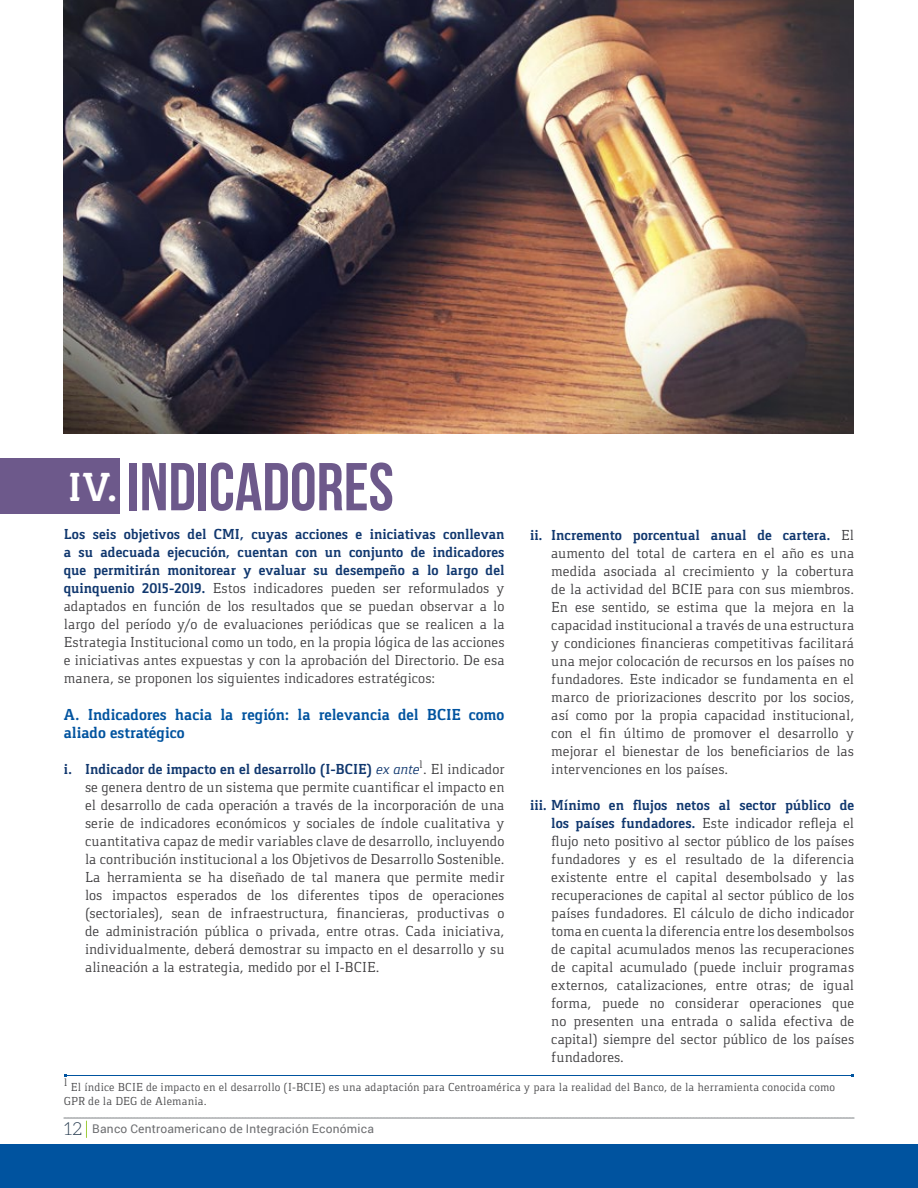
<style>
.page{position:relative;width:918px;height:1188px;background:#fff}
.page>*{position:absolute;margin:0;border:0;box-sizing:border-box;transform-origin:0 0}
.t1{font:67.5px "Bebas Neue";color:#6d598b}
.t2{font:700 16.5px/18px "Gaspar";letter-spacing:-.005em;color:#00539f}
.t3{font:15px/18px "Gaspar";color:#414042;text-align:justify}
.t4{font:12px/14.4px "Gaspar";letter-spacing:.01em;color:#4d4d4f}
.t5{font:12px "Roboto";letter-spacing:.02em;color:#6d6e71}
.s1{font-family:"Gaspar";font-weight:700;font-size:42px;color:#fff}
.s2{font-weight:700;color:#11386f}
.s3{font-style:italic;color:#11386f}
.s4{font-family:"Aleo";font-weight:300;font-size:18px;color:#2e4255}
</style>
<div class="page">
<svg style="left:64px;top:1117px;width:790px;height:21px"></svg>
<div style="left:0;top:1144px;width:918px;height:44px;background:#00539f"></div>
<div style="left:0;top:459px;width:120px;height:55px;background:#6d598b"></div>
<img style="left:64px;top:0;width:790px;height:434px">
<hr style="left:65px;top:1075px;width:788px;height:1px;background:#00539f">
<h1 class="t1" style="left:68px;top:450px;width:327px"><span class="s1">IV.</span> INDICADORES</h1>
<p class="t3" style="left:64px;top:525px;width:442px"><span class="s2">Los seis objetivos del CMI, cuyas acciones e iniciativas conllevan a su adecuada ejecución, cuentan con un conjunto de indicadores que permitirán monitorear y evaluar su desempeño a lo largo del quinquenio 2015-2019.</span> Estos indicadores pueden ser reformulados y adaptados en función de los resultados que se puedan observar a lo largo del período y/o de evaluaciones periódicas que se realicen a la Estrategia Institucional como un todo, en la propia lógica de las acciones e iniciativas antes expuestas y con la aprobación del Directorio. De esa manera, se proponen los siguientes indicadores estratégicos:</p>
<p class="t2" style="left:64px;top:706px;width:442px">A. Indicadores hacia la región: la relevancia del BCIE como aliado estratégico</p>
<p class="t3" style="left:85px;top:760px;width:421px;text-indent:-21px"><span class="s2">i. Indicador de impacto en el desarrollo (I-BCIE)</span> <span class="s3">ex ante</span><sup>1</sup>. El indicador se genera dentro de un sistema que permite cuantificar el impacto en el desarrollo de cada operación a través de la incorporación de una serie de indicadores económicos y sociales de índole cualitativa y cuantitativa capaz de medir variables clave de desarrollo, incluyendo la contribución institucional a los Objetivos de Desarrollo Sostenible.<br>La herramienta se ha diseñado de tal manera que permite medir los impactos esperados de los diferentes tipos de operaciones (sectoriales), sean de infraestructura, financieras, productivas o de administración pública o privada, entre otras. Cada iniciativa, individualmente, deberá demostrar su impacto en el desarrollo y su alineación a la estrategia, medido por el I-BCIE.</p>
<p class="t3" style="left:551px;top:526px;width:304px;text-indent:-21px"><span class="s2">ii. Incremento porcentual anual de cartera.</span> El aumento del total de cartera en el año es una medida asociada al crecimiento y la cobertura de la actividad del BCIE para con sus miembros.<br>En ese sentido, se estima que la mejora en la capacidad institucional a través de una estructura y condiciones financieras competitivas facilitará una mejor colocación de recursos en los países no fundadores. Este indicador se fundamenta en el marco de priorizaciones descrito por los socios, así como por la propia capacidad institucional, con el fin último de promover el desarrollo y mejorar el bienestar de los beneficiarios de las intervenciones en los países.</p>
<p class="t3" style="left:551px;top:796px;width:304px;text-indent:-21px"><span class="s2">iii. Mínimo en flujos netos al sector público de los países fundadores.</span> Este indicador refleja el flujo neto positivo al sector público de los países fundadores y es el resultado de la diferencia existente entre el capital desembolsado y las recuperaciones de capital al sector público de los países fundadores. El cálculo de dicho indicador toma en cuenta la diferencia entre los desembolsos de capital acumulados menos las recuperaciones de capital acumulado (puede incluir programas externos, catalizaciones, entre otras; de igual forma, puede no considerar operaciones que no presenten una entrada o salida efectiva de capital) siempre del sector público de los países fundadores.</p>
<p class="t4" style="left:64px;top:1079px;width:773px">1 El índice BCIE de impacto en el desarrollo (I-BCIE) es una adaptación para Centroamérica y para la realidad del Banco, de la herramienta conocida como<br>GPR de la DEG de Alemania.</p>
<p class="t5" style="left:64px;top:1121px;width:311px"><span class="s4">12</span> Banco Centroamericano de Integración Económica</p>
</div>
